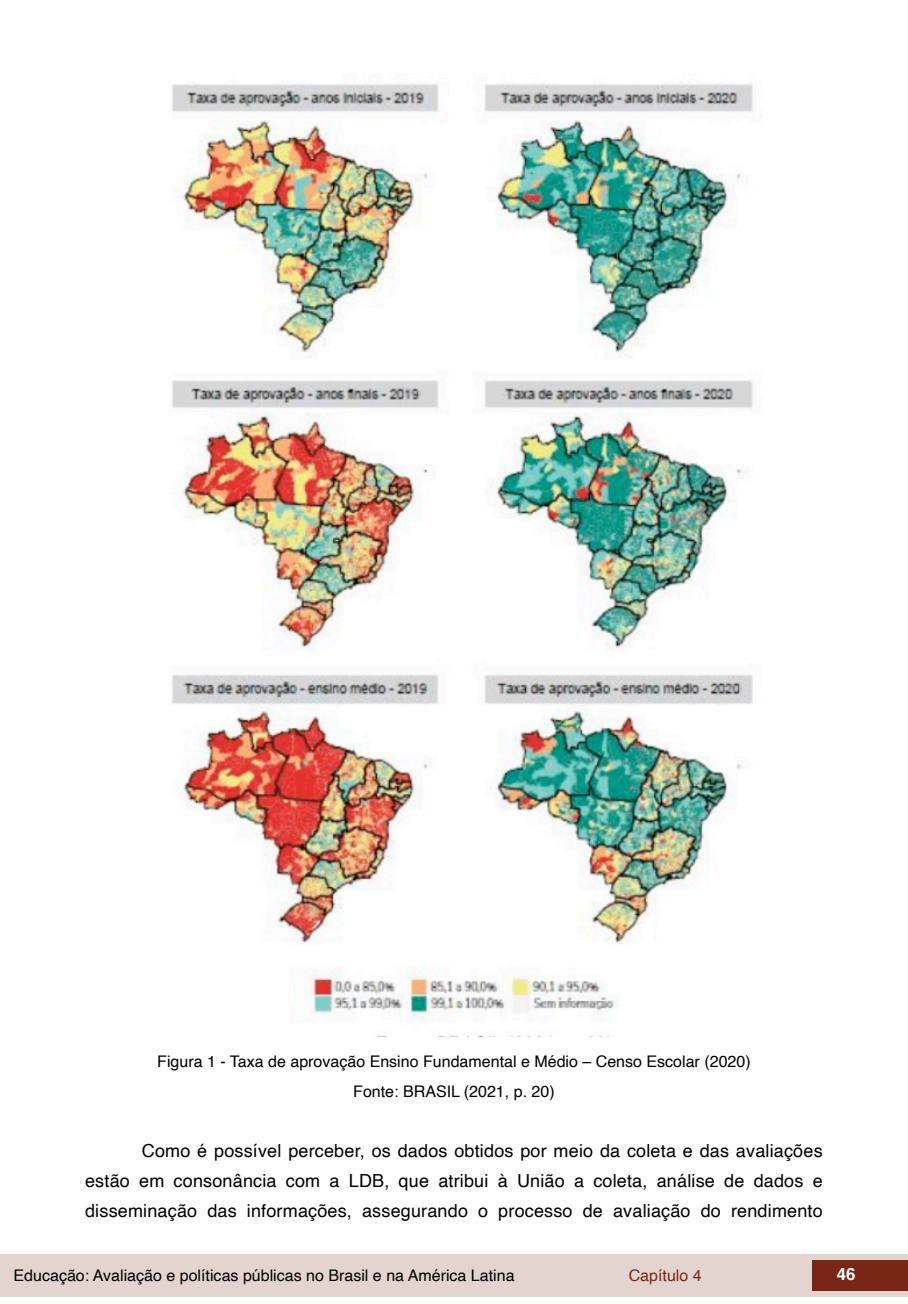
<style>
.page{position:relative;width:908px;height:1304px;background:#fff}
.page>*{position:absolute;margin:0;border:0;box-sizing:border-box;transform-origin:0 0}
.t1{font:18px/30px "Helvetica";letter-spacing:.01em;color:#000;text-align:justify}
.t2{font:700 16.8px "Helvetica";color:#fff}
.t3{font:16px/30.6px "Helvetica";color:#000;text-align:center}
.t4{font:16px "Helvetica";color:#7a2616}
</style>
<div class="page">
<div style="left:0;top:1254px;width:906px;height:43px;background:#e4d4d0"></div>
<div style="left:812px;top:1261px;width:95px;height:30px;background:#7a2616"></div>
<img style="left:172px;top:83px;width:581px;height:953px">
<p class="t3" style="left:157px;top:1046px;width:594px">Figura 1 - Taxa de aprovação Ensino Fundamental e Médio – Censo Escolar (2020)<br>Fonte: BRASIL (2021, p. 20)</p>
<p class="t1" style="left:85px;top:1136px;width:738px;text-indent:57px">Como é possível perceber, os dados obtidos por meio da coleta e das avaliações estão em consonância com a LDB, que atribui à União a coleta, análise de dados e disseminação das informações, assegurando o processo de avaliação do rendimento</p>
<p class="t3" style="left:14px;top:1260px;width:502px">Educação: Avaliação e políticas públicas no Brasil e na América Latina</p>
<p class="t4" style="left:628px;top:1263px;width:74px">Capítulo 4</p>
<p class="t2" style="left:836px;top:1264px;width:20px">46</p>
</div>
